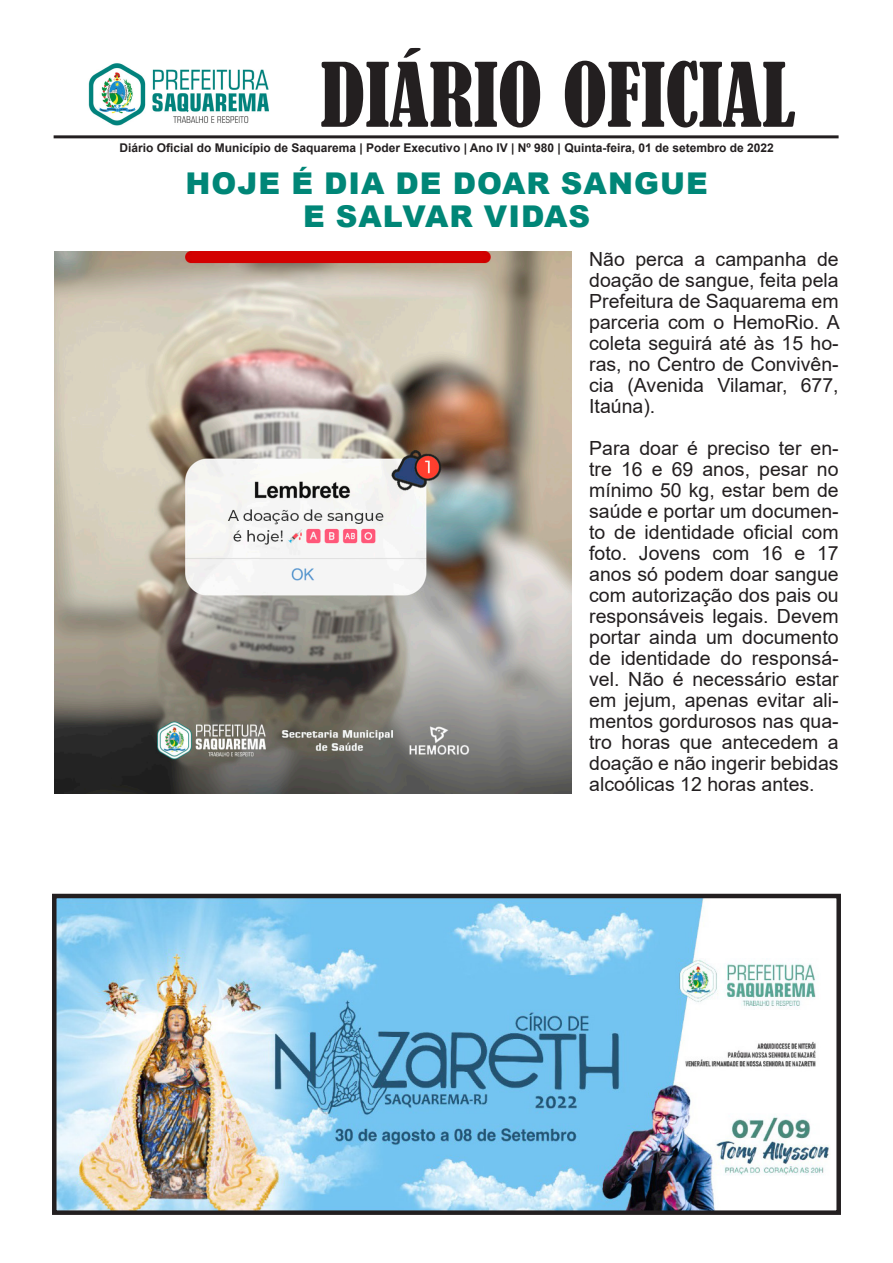
<style>
.page{position:relative;width:893px;height:1263px;background:#fff}
.page>*{position:absolute;margin:0;border:0;box-sizing:border-box;transform-origin:0 0}
.t1{font:condensed 82.5px "Bernard";color:#231f20}
.t2{font:900 30px "Arial";letter-spacing:.035em;color:#008677}
.t3{font:19.5px/21px "Arial";color:#231f20;text-align:justify}
.t4{font:700 12px "Arial";color:#231f20}
</style>
<div class="page">
<hr style="left:54px;top:135px;width:785px;height:3px;background:#231f20">
<img style="left:88px;top:63px;width:181px;height:63px">
<img style="left:57px;top:899px;width:772px;height:311px">
<div style="left:52px;top:894px;width:789px;height:321px;border:4px solid #231f20"></div>
<img style="left:54px;top:252px;width:517px;height:541px">
<p class="t1" style="left:321px;top:47px;width:476px">DIÁRIO OFICIAL</p>
<p class="t4" style="left:119px;top:139px;width:656px">Diário Oficial do Município de Saquarema | Poder Executivo | Ano IV | Nº 980 | Quinta-feira, 01 de setembro de 2022</p>
<p class="t2" style="left:185px;top:161px;width:524px">HOJE É DIA DE DOAR SANGUE</p>
<p class="t2" style="left:303px;top:194px;width:289px">E SALVAR VIDAS</p>
<p class="t3" style="left:589px;top:249px;width:252px">Não perca a campanha de doação de sangue, feita pela Prefeitura de Saquarema em parceria com o HemoRio. A coleta seguirá até às 15 ho&shy;ras, no Centro de Convivên&shy;cia (Avenida Vilamar, 677, Itaúna).</p>
<p class="t3" style="left:589px;top:438px;width:251px">Para doar é preciso ter en&shy;tre 16 e 69 anos, pesar no mínimo 50 kg, estar bem de saúde e portar um documen&shy;to de identidade oficial com foto. Jovens com 16 e 17 anos só podem doar sangue com autorização dos pais ou responsáveis legais. Devem portar ainda um documento de identidade do responsá&shy;vel. Não é necessário estar em jejum, apenas evitar ali&shy;mentos gordurosos nas qua&shy;tro horas que antecedem a doação e não ingerir bebidas alcoólicas 12 horas antes.</p>
</div>
